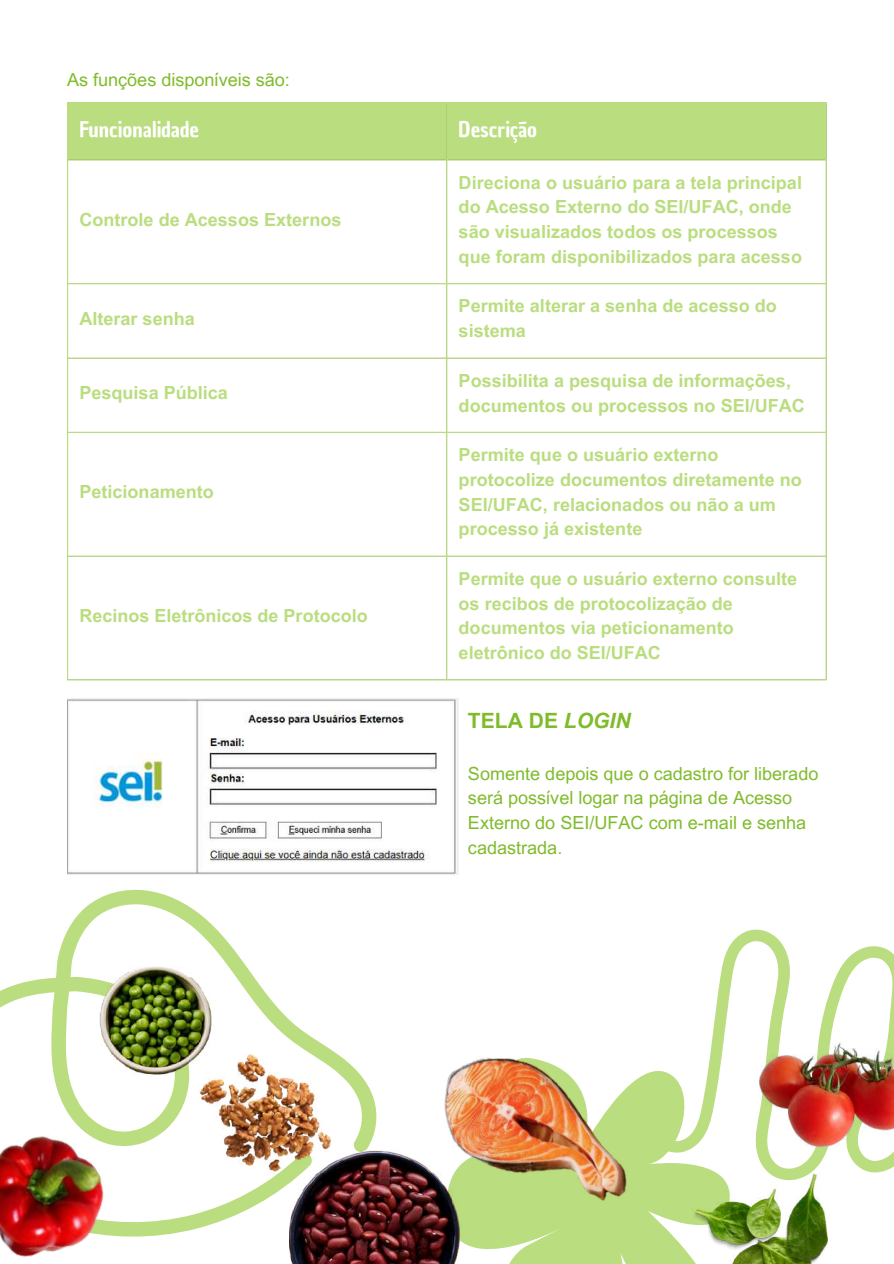
<style>
.page{position:relative;width:894px;height:1264px;background:#fff}
.page>*{position:absolute;margin:0;border:0;box-sizing:border-box;transform-origin:0 0}
.t1{font:21px "Chau Philomene One";color:#fff}
.t2{font:700 21px "Arial MT Pro";color:#7fbb2a}
.t3{font:700 18px/24.8px "Arial MT Pro";color:#badd7f}
.t4{font:18px/24.8px "Arial MT Pro";color:#7fbb2a}
.s1{font-style:italic}
</style>
<div class="page">
<div style="left:68px;top:103px;width:757px;height:56px;background:#badd7f"></div>
<hr style="left:67px;top:103px;width:1px;height:576px;background:#badd7f">
<hr style="left:446px;top:103px;width:1px;height:576px;background:#badd7f">
<hr style="left:825px;top:103px;width:1px;height:576px;background:#badd7f">
<hr style="left:67px;top:102px;width:759px;height:1px;background:#badd7f">
<hr style="left:67px;top:159px;width:759px;height:1px;background:#badd7f">
<hr style="left:67px;top:283px;width:759px;height:1px;background:#badd7f">
<hr style="left:67px;top:357px;width:759px;height:1px;background:#badd7f">
<hr style="left:67px;top:432px;width:759px;height:1px;background:#badd7f">
<hr style="left:67px;top:555px;width:759px;height:1px;background:#badd7f">
<hr style="left:67px;top:679px;width:759px;height:1px;background:#badd7f">
<img style="left:67px;top:698px;width:391px;height:176px">
<svg style="left:0;top:825px;width:398px;height:429px"></svg>
<svg style="left:712px;top:929px;width:181px;height:319px"></svg>
<svg style="left:510px;top:1042px;width:232px;height:221px;fill:#badd80"></svg>
<img style="left:290px;top:1144px;width:166px;height:119px">
<img style="left:417px;top:1042px;width:229px;height:219px">
<img style="left:692px;top:1173px;width:135px;height:90px">
<img style="left:759px;top:1042px;width:134px;height:107px">
<img style="left:96px;top:964px;width:118px;height:115px">
<img style="left:199px;top:1054px;width:131px;height:123px">
<img style="left:0;top:1094px;width:139px;height:163px">
<p class="t4" style="left:67px;top:70px;width:224px">As funções disponíveis são:</p>
<p class="t1" style="left:79px;top:115px;width:121px">Funcionalidade</p>
<p class="t1" style="left:458px;top:115px;width:80px">Descrição</p>
<p class="t3" style="left:79px;top:209px;width:263px">Controle de Acessos Externos</p>
<p class="t3" style="left:79px;top:308px;width:117px">Alterar senha</p>
<p class="t3" style="left:79px;top:382px;width:150px">Pesquisa Pública</p>
<p class="t3" style="left:79px;top:481px;width:136px">Peticionamento</p>
<p class="t3" style="left:79px;top:605px;width:290px">Recinos Eletrônicos de Protocolo</p>
<p class="t3" style="left:458px;top:172px;width:345px">Direciona o usuário para a tela principal do Acesso Externo do SEI/UFAC, onde são visualizados todos os processos que foram disponibilizados para acesso</p>
<p class="t3" style="left:458px;top:296px;width:320px">Permite alterar a senha de acesso do sistema</p>
<p class="t3" style="left:458px;top:370px;width:348px">Possibilita a pesquisa de informações, documentos ou processos no SEI/UFAC</p>
<p class="t3" style="left:458px;top:444px;width:345px">Permite que o usuário externo protocolize documentos diretamente no<br>SEI/UFAC, relacionados ou não a um processo já existente</p>
<p class="t3" style="left:458px;top:568px;width:340px">Permite que o usuário externo consulte os recibos de protocolização de documentos via peticionamento eletrônico do SEI/UFAC</p>
<p class="t2" style="left:468px;top:712px;width:164px">TELA DE <span class="s1">LOGIN</span></p>
<p class="t4" style="left:468px;top:763px;width:352px">Somente depois que o cadastro for liberado será possível logar na página de Acesso Externo do SEI/UFAC com e-mail e senha cadastrada.</p>
</div>
